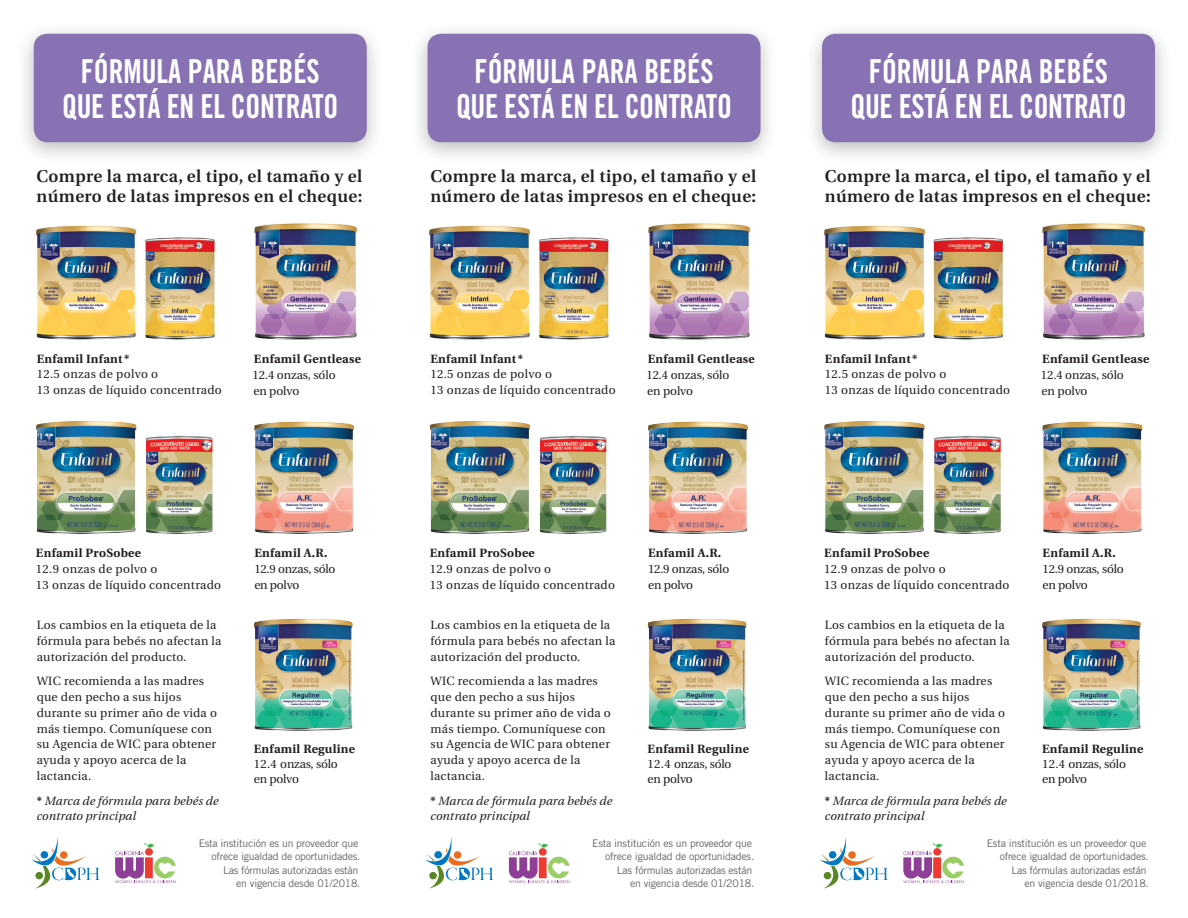
<style>
.page{position:relative;width:1188px;height:918px;background:#fff}
.page>*{position:absolute;margin:0;border:0;box-sizing:border-box;transform-origin:0 0}
.t1{font:33px/34.5px "Trade Gothic Bold Cond Twenty";letter-spacing:-.01em;color:#fff;text-align:center;scale:.9 1}
.t2{font:600 17.1px/20.5px "Utopia";letter-spacing:.025em;color:#231f20}
.t3{font:12px/15.8px "Utopia";letter-spacing:.02em;color:#231f20}
.t4{font:700 12px "Utopia";letter-spacing:.025em;color:#231f20}
.t5{font:12px/15px "Utopia";letter-spacing:-.02em;color:#231f20}
.t6{font:italic 12px/15.8px "Utopia";letter-spacing:.01em;color:#231f20}
.t7{font:12px/15.8px "Utopia";letter-spacing:-.01em;color:#231f20}
.t8{font:10.5px/13.5px "Trade Gothic";letter-spacing:-.02em;color:#636366;text-align:right}
.s1{font-weight:700}
.s2{font-weight:700;font-style:normal}
</style>
<div class="page">
<div style="left:16px;top:21px;width:369px;height:145px;background:#231f20;opacity:.3"></div>
<div style="left:34px;top:34px;width:333px;height:108px;background:#8972b3;border-radius:14px"></div>
<img style="left:36px;top:225px;width:101px;height:114px">
<img style="left:145px;top:237px;width:70px;height:102px">
<img style="left:254px;top:223px;width:103px;height:116px">
<img style="left:146px;top:436px;width:67px;height:98px">
<img style="left:36px;top:421px;width:101px;height:113px">
<img style="left:254px;top:422px;width:100px;height:112px">
<img style="left:648px;top:422px;width:100px;height:112px">
<img style="left:540px;top:436px;width:67px;height:98px">
<img style="left:430px;top:421px;width:100px;height:113px">
<img style="left:429px;top:225px;width:102px;height:114px">
<img style="left:648px;top:223px;width:103px;height:116px">
<img style="left:539px;top:237px;width:70px;height:102px">
<img style="left:648px;top:619px;width:99px;height:112px">
<div style="left:409px;top:21px;width:370px;height:145px;background:#231f20;opacity:.3"></div>
<div style="left:428px;top:34px;width:333px;height:108px;background:#8972b3;border-radius:14px"></div>
<img style="left:254px;top:619px;width:99px;height:112px">
<svg style="left:509px;top:843px;width:61px;height:41px"></svg>
<svg style="left:425px;top:837px;width:68px;height:52px"></svg>
<img style="left:1042px;top:422px;width:101px;height:112px">
<img style="left:934px;top:436px;width:67px;height:98px">
<img style="left:824px;top:421px;width:101px;height:113px">
<img style="left:824px;top:225px;width:102px;height:114px">
<img style="left:1042px;top:223px;width:103px;height:116px">
<img style="left:933px;top:237px;width:70px;height:102px">
<img style="left:1042px;top:619px;width:99px;height:112px">
<div style="left:804px;top:21px;width:369px;height:145px;background:#231f20;opacity:.3"></div>
<div style="left:822px;top:34px;width:333px;height:108px;background:#8972b3;border-radius:14px"></div>
<svg style="left:903px;top:843px;width:61px;height:41px"></svg>
<svg style="left:820px;top:837px;width:68px;height:52px"></svg>
<svg style="left:115px;top:843px;width:61px;height:41px"></svg>
<svg style="left:31px;top:837px;width:68px;height:52px"></svg>
<p class="t1" style="left:62px;top:54px;width:308px">FÓRMULA PARA BEBÉS<br>QUE ESTÁ EN EL CONTRATO</p>
<p class="t2" style="left:37px;top:166px;width:327px">Compre la marca, el tipo, el tamaño y el número de latas impresos en el cheque:</p>
<p class="t3" style="left:37px;top:351px;width:187px"><span class="s1">Enfamil Infant*<br></span>12.5 onzas de polvo o<br>13 onzas de líquido concentrado</p>
<p class="t7" style="left:253px;top:351px;width:110px"><span class="s1">Enfamil Gentlease<br></span>12.4 onzas, sólo<br>en polvo</p>
<h1 class="t1" style="left:456px;top:54px;width:308px">FÓRMULA PARA BEBÉS<br>QUE ESTÁ EN EL CONTRATO</h1>
<h2 class="t2" style="left:430px;top:166px;width:327px">Compre la marca, el tipo, el tamaño y el número de latas impresos en el cheque:</h2>
<p class="t4" style="left:431px;top:352px;width:94px">Enfamil Infant*</p>
<p class="t4" style="left:648px;top:352px;width:109px">Enfamil Gentlease</p>
<p class="t3" style="left:431px;top:367px;width:123px">12.5 onzas de polvo o</p>
<p class="t7" style="left:646px;top:367px;width:84px">12.4 onzas, sólo</p>
<p class="t3" style="left:431px;top:382px;width:187px">13 onzas de líquido concentrado</p>
<p class="t3" style="left:647px;top:383px;width:47px">en polvo</p>
<p class="t3" style="left:36px;top:545px;width:187px"><span class="s1">Enfamil ProSobee<br></span>12.9 onzas de polvo o<br>13 onzas de líquido concentrado</p>
<p class="t5" style="left:254px;top:545px;width:83px;line-height:15.8px"><span class="s1">Enfamil A.R.<br></span>12.9 onzas, sólo en polvo</p>
<p class="t4" style="left:430px;top:546px;width:107px">Enfamil ProSobee</p>
<p class="t4" style="left:648px;top:546px;width:75px">Enfamil A.R.</p>
<p class="t3" style="left:430px;top:561px;width:123px">12.9 onzas de polvo o</p>
<p class="t5" style="left:648px;top:562px;width:83px">12.9 onzas, sólo</p>
<p class="t3" style="left:430px;top:577px;width:187px">13 onzas de líquido concentrado</p>
<p class="t3" style="left:648px;top:577px;width:47px">en polvo</p>
<p class="t3" style="left:37px;top:617px;width:186px">Los cambios en la etiqueta de la fórmula para bebés no afectan la autorización del producto.</p>
<p class="t3" style="left:37px;top:674px;width:182px">WIC recomienda a las madres que den pecho a sus hijos durante su primer año de vida o más tiempo. Comuníquese con su Agencia de WIC para obtener ayuda y apoyo acerca de la lactancia.</p>
<p class="t6" style="left:37px;top:793px;width:183px"><span class="s2">*</span> Marca de fórmula para bebés de contrato principal</p>
<p class="t5" style="left:254px;top:742px;width:103px"><span class="s1">Enfamil Reguline<br></span>12.4 onzas, sólo<br>en polvo</p>
<p class="t8" style="left:198px;top:836px;width:164px">Esta institución es un proveedor que ofrece igualdad de oportunidades.<br>Las fórmulas autorizadas están<br>en vigencia desde 01/2018.</p>
<p class="t3" style="left:431px;top:617px;width:186px">Los cambios en la etiqueta de la fórmula para bebés no afectan la autorización del producto.</p>
<p class="t3" style="left:431px;top:674px;width:182px">WIC recomienda a las madres que den pecho a sus hijos durante su primer año de vida o más tiempo. Comuníquese con su Agencia de WIC para obtener ayuda y apoyo acerca de la lactancia.</p>
<p class="t6" style="left:431px;top:793px;width:183px"><span class="s2">*</span> Marca de fórmula para bebés de contrato principal</p>
<p class="t4" style="left:648px;top:742px;width:103px">Enfamil Reguline</p>
<p class="t5" style="left:648px;top:757px;width:85px">12.4 onzas, sólo en polvo</p>
<p class="t8" style="left:592px;top:836px;width:164px">Esta institución es un proveedor que ofrece igualdad de oportunidades.<br>Las fórmulas autorizadas están<br>en vigencia desde 01/2018.</p>
<h1 class="t1" style="left:850px;top:54px;width:308px">FÓRMULA PARA BEBÉS<br>QUE ESTÁ EN EL CONTRATO</h1>
<h2 class="t2" style="left:825px;top:166px;width:327px">Compre la marca, el tipo, el tamaño y el número de latas impresos en el cheque:</h2>
<p class="t4" style="left:825px;top:352px;width:94px">Enfamil Infant*</p>
<p class="t4" style="left:1042px;top:352px;width:109px">Enfamil Gentlease</p>
<p class="t3" style="left:825px;top:367px;width:123px">12.5 onzas de polvo o</p>
<p class="t7" style="left:1041px;top:367px;width:84px">12.4 onzas, sólo</p>
<p class="t3" style="left:825px;top:382px;width:187px">13 onzas de líquido concentrado</p>
<p class="t3" style="left:1042px;top:383px;width:47px">en polvo</p>
<p class="t4" style="left:824px;top:546px;width:107px">Enfamil ProSobee</p>
<p class="t4" style="left:1043px;top:546px;width:75px">Enfamil A.R.</p>
<p class="t3" style="left:824px;top:561px;width:123px">12.9 onzas de polvo o</p>
<p class="t5" style="left:1043px;top:562px;width:83px">12.9 onzas, sólo</p>
<p class="t3" style="left:824px;top:577px;width:187px">13 onzas de líquido concentrado</p>
<p class="t3" style="left:1043px;top:577px;width:47px">en polvo</p>
<p class="t3" style="left:825px;top:617px;width:186px">Los cambios en la etiqueta de la fórmula para bebés no afectan la autorización del producto.</p>
<p class="t3" style="left:825px;top:674px;width:182px">WIC recomienda a las madres que den pecho a sus hijos durante su primer año de vida o más tiempo. Comuníquese con su Agencia de WIC para obtener ayuda y apoyo acerca de la lactancia.</p>
<p class="t6" style="left:825px;top:793px;width:183px"><span class="s2">*</span> Marca de fórmula para bebés de contrato principal</p>
<p class="t4" style="left:1042px;top:742px;width:103px">Enfamil Reguline</p>
<p class="t5" style="left:1042px;top:757px;width:85px">12.4 onzas, sólo en polvo</p>
<p class="t8" style="left:987px;top:836px;width:164px">Esta institución es un proveedor que ofrece igualdad de oportunidades.<br>Las fórmulas autorizadas están<br>en vigencia desde 01/2018.</p>
</div>
